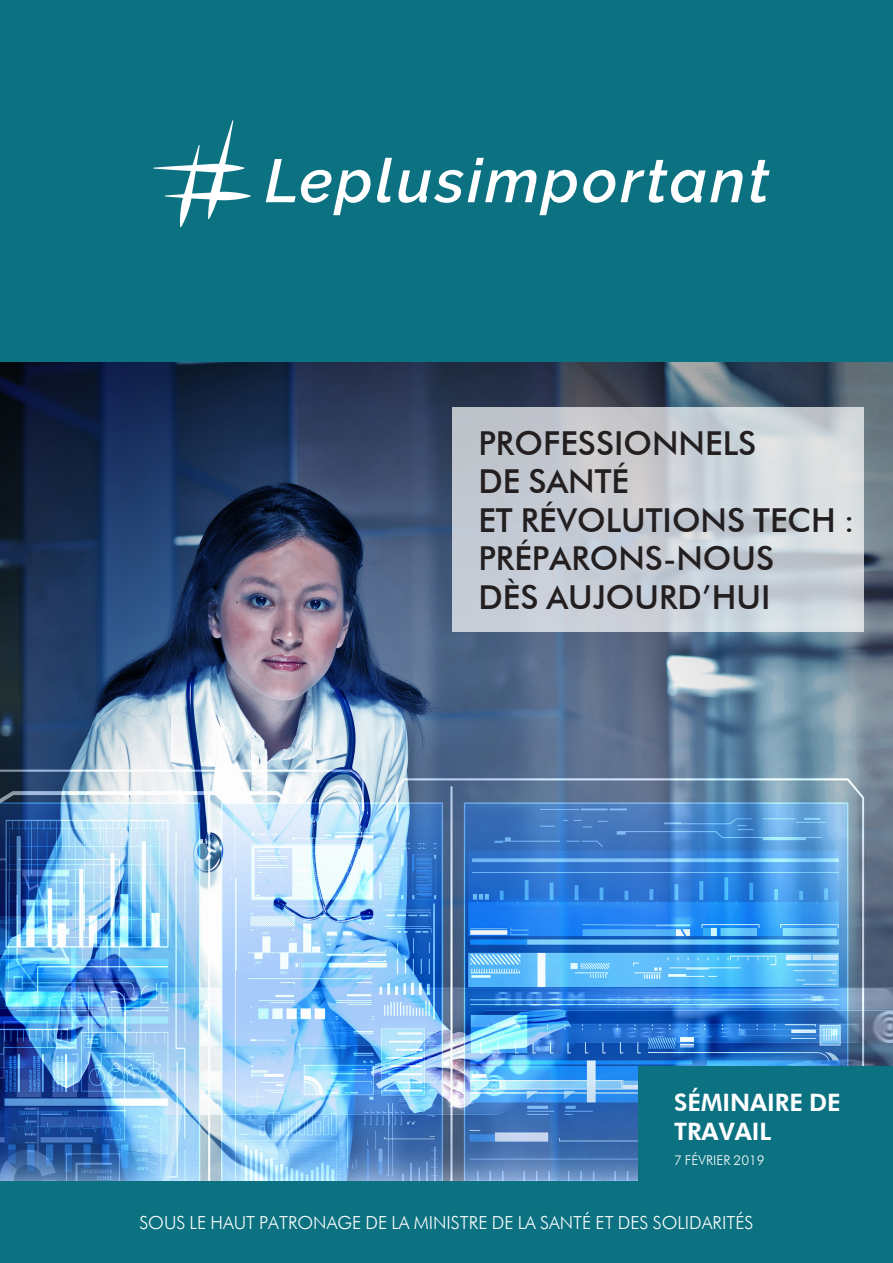
<style>
.page{position:relative;width:893px;height:1263px;background:#fff}
.page>*{position:absolute;margin:0;border:0;box-sizing:border-box;transform-origin:0 0}
.t1{font:500 33px/38.5px "Futura BT";color:#231f20}
.t2{font:800 24px/28.8px "Futura BT";color:#fff}
.t3{font:300 18px "Futura BT";color:#fff}
.t4{font:300 13.5px "Futura BT";color:#fff}
</style>
<div class="page">
<img style="left:0;top:361px;width:893px;height:820px">
<div style="left:0;top:0;width:893px;height:361px;background:#0c7282"></div>
<svg style="left:452px;top:407px;width:411px;height:224px;background:#c8ced5"></svg>
<svg style="left:266px;top:159px;width:105px;height:56px"></svg>
<svg style="left:377px;top:158px;width:15px;height:45px"></svg>
<svg style="left:398px;top:158px;width:179px;height:57px"></svg>
<svg style="left:583px;top:170px;width:32px;height:33px"></svg>
<svg style="left:621px;top:160px;width:122px;height:43px"></svg>
<svg style="left:751px;top:160px;width:19px;height:43px"></svg>
<svg style="left:153px;top:120px;width:98px;height:107px"></svg>
<div style="left:638px;top:1066px;width:255px;height:123px;background:#0c7282"></div>
<div style="left:0;top:1181px;width:893px;height:82px;background:#0c7282"></div>
<p class="t1" style="left:478px;top:424px;width:378px">PROFESSIONNELS<br>DE SANTÉ<br>ET RÉVOLUTIONS TECH :<br>PRÉPARONS-NOUS<br>DÈS AUJOURD’HUI</p>
<p class="t2" style="left:674px;top:1088px;width:168px">SÉMINAIRE DE<br>TRAVAIL</p>
<p class="t4" style="left:674px;top:1152px;width:92px">7 FÉVRIER 2019</p>
<p class="t3" style="left:139px;top:1212px;width:616px">SOUS LE HAUT PATRONAGE DE LA MINISTRE DE LA SANTÉ ET DES SOLIDARITÉS</p>
</div>
